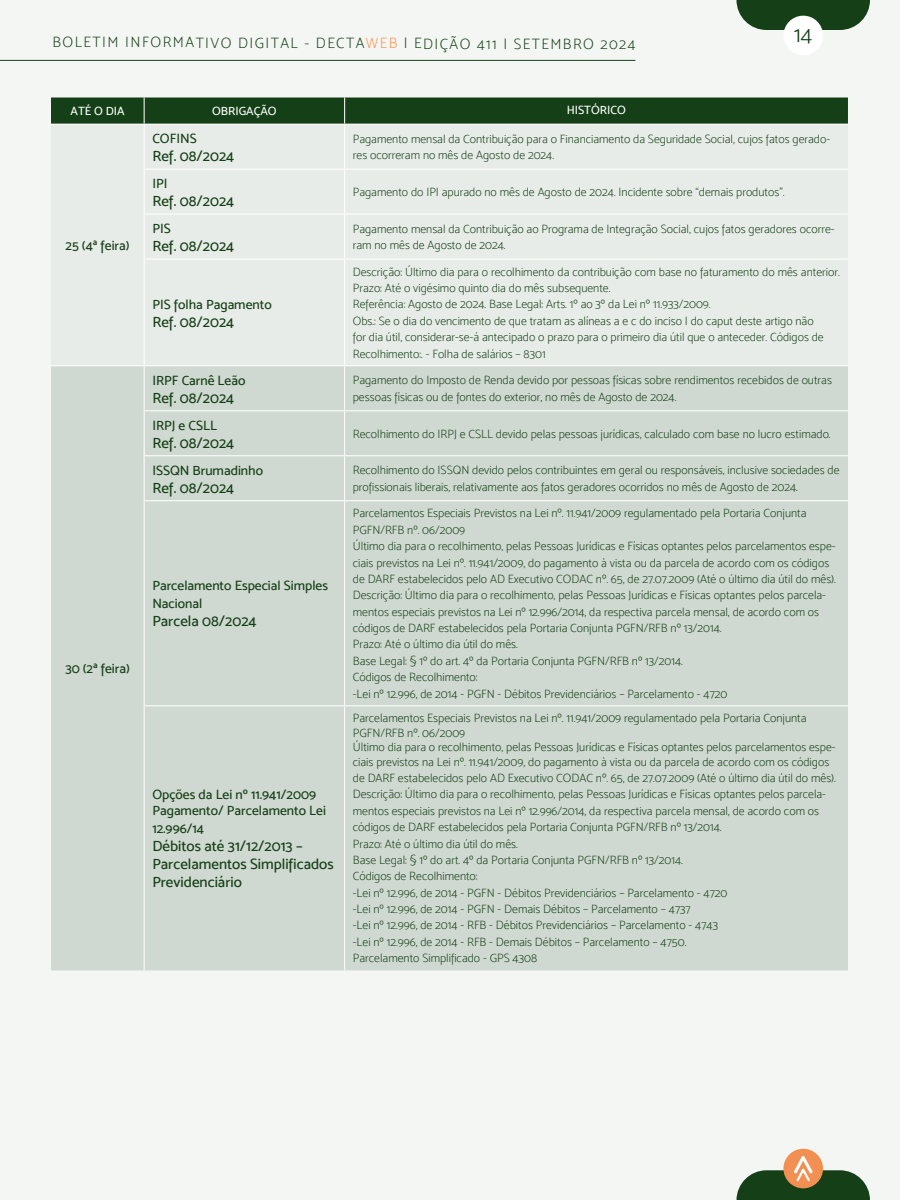
<style>
.page{position:relative;width:900px;height:1200px;background:#f4f6f4}
.page>*{position:absolute;margin:0;border:0;box-sizing:border-box;transform-origin:0 0}
.t1{font:22.5px "Mosk Light 300";color:#154017}
.t2{font:15px/18px "Mosk Medium 500";color:#154017}
.t3{font:15px "Mosk Extra Light 200";letter-spacing:.095em;color:#154017}
.t4{font:13.5px/18px "Mosk Medium 500";color:#154017}
.t5{font:12px/16.4px "Mosk Extra Light 200";color:#154017}
.t6{font:12px "Mosk Medium 500";color:#fff}
.s1{color:#ff914d}
</style>
<div class="page">
<svg style="left:736px;top:0;width:134px;height:30px;background:#2e5430"></svg>
<div style="left:783px;top:16px;width:40px;height:39px;background:#fff;border-radius:50%"></div>
<div style="left:783px;top:1149px;width:40px;height:39px;background:#f28f53;border-radius:50%"></div>
<svg style="left:736px;top:1156px;width:134px;height:44px"></svg>
<hr style="left:0;top:60px;width:635px;height:1px;background:#154017">
<div style="left:51px;top:125px;width:797px;height:240px;background:#e8ece8"></div>
<div style="left:51px;top:366px;width:797px;height:604px;background:#d0d9d1"></div>
<svg style="left:51px;top:97px;width:797px;height:27px;background:#1c461e"></svg>
<hr style="left:51px;top:124px;width:93px;height:1px;background:#fff">
<hr style="left:144px;top:124px;width:201px;height:1px;background:#fff">
<hr style="left:144px;top:125px;width:1px;height:44px;background:#fff">
<hr style="left:345px;top:124px;width:503px;height:1px;background:#fff">
<hr style="left:344px;top:125px;width:1px;height:44px;background:#fff">
<hr style="left:144px;top:169px;width:201px;height:1px;background:#fff">
<hr style="left:144px;top:170px;width:1px;height:44px;background:#fff">
<hr style="left:345px;top:169px;width:503px;height:1px;background:#fff">
<hr style="left:344px;top:170px;width:1px;height:44px;background:#fff">
<hr style="left:144px;top:214px;width:201px;height:1px;background:#fff">
<hr style="left:144px;top:215px;width:1px;height:44px;background:#fff">
<hr style="left:345px;top:214px;width:503px;height:1px;background:#fff">
<hr style="left:344px;top:215px;width:1px;height:44px;background:#fff">
<hr style="left:144px;top:259px;width:201px;height:1px;background:#fff">
<hr style="left:144px;top:260px;width:1px;height:105px;background:#fff">
<hr style="left:345px;top:259px;width:503px;height:1px;background:#fff">
<hr style="left:344px;top:260px;width:1px;height:105px;background:#fff">
<hr style="left:51px;top:365px;width:93px;height:1px;background:#fff">
<hr style="left:144px;top:365px;width:201px;height:1px;background:#fff">
<hr style="left:144px;top:366px;width:1px;height:44px;background:#fff">
<hr style="left:345px;top:365px;width:503px;height:1px;background:#fff">
<hr style="left:344px;top:366px;width:1px;height:44px;background:#fff">
<hr style="left:144px;top:410px;width:201px;height:1px;background:#fff">
<hr style="left:144px;top:411px;width:1px;height:44px;background:#fff">
<hr style="left:345px;top:410px;width:503px;height:1px;background:#fff">
<hr style="left:344px;top:411px;width:1px;height:44px;background:#fff">
<hr style="left:144px;top:455px;width:201px;height:1px;background:#fff">
<hr style="left:144px;top:456px;width:1px;height:44px;background:#fff">
<hr style="left:345px;top:455px;width:503px;height:1px;background:#fff">
<hr style="left:344px;top:456px;width:1px;height:44px;background:#fff">
<hr style="left:144px;top:500px;width:201px;height:1px;background:#fff">
<hr style="left:144px;top:501px;width:1px;height:204px;background:#fff">
<hr style="left:345px;top:500px;width:503px;height:1px;background:#fff">
<hr style="left:344px;top:501px;width:1px;height:204px;background:#fff">
<hr style="left:144px;top:706px;width:1px;height:264px;background:#fff">
<hr style="left:344px;top:706px;width:1px;height:264px;background:#fff">
<hr style="left:144px;top:705px;width:201px;height:1px;background:#fff">
<hr style="left:345px;top:705px;width:503px;height:1px;background:#fff">
<p class="t3" style="left:52px;top:34px;width:585px">BOLETIM INFORMATIVO DIGITAL - DECTA<span class="s1">WEB</span> | EDIÇÃO 411 | SETEMBRO 2024</p>
<h1 class="t1" style="left:794px;top:21px;width:20px">14</h1>
<p class="t6" style="left:71px;top:104px;width:56px">ATÉ O DIA</p>
<p class="t6" style="left:212px;top:104px;width:66px">OBRIGAÇÃO</p>
<p class="t6" style="left:567px;top:103px;width:61px">HISTÓRICO</p>
<p class="t4" style="left:66px;top:236px;width:66px">25 (4ª feira)</p>
<p class="t4" style="left:65px;top:659px;width:66px">30 (2ª feira)</p>
<p class="t4" style="left:152px;top:129px;width:46px">COFINS</p>
<p class="t2" style="left:152px;top:147px;width:84px">Ref. 08/2024</p>
<p class="t4" style="left:152px;top:174px;width:17px">IPI</p>
<p class="t2" style="left:152px;top:192px;width:84px">Ref. 08/2024</p>
<p class="t4" style="left:152px;top:219px;width:20px">PIS</p>
<p class="t2" style="left:152px;top:237px;width:84px">Ref. 08/2024</p>
<p class="t4" style="left:152px;top:295px;width:121px">PIS folha Pagamento</p>
<p class="t2" style="left:152px;top:313px;width:84px">Ref. 08/2024</p>
<p class="t4" style="left:152px;top:371px;width:95px">IRPF Carnê Leão</p>
<p class="t2" style="left:152px;top:388px;width:84px">Ref. 08/2024</p>
<p class="t4" style="left:152px;top:416px;width:66px">IRPJ e CSLL</p>
<p class="t2" style="left:152px;top:433px;width:84px">Ref. 08/2024</p>
<p class="t4" style="left:152px;top:461px;width:112px">ISSQN Brumadinho</p>
<p class="t2" style="left:152px;top:478px;width:84px">Ref. 08/2024</p>
<p class="t4" style="left:152px;top:576px;width:177px">Parcelamento Especial Simples<br>Nacional</p>
<p class="t2" style="left:152px;top:612px;width:106px">Parcela 08/2024</p>
<p class="t4" style="left:152px;top:786px;width:175px;line-height:16.2px">Opções da Lei nº 11.941/2009<br>Pagamento/ Parcelamento Lei</p>
<p class="t4" style="left:152px;top:819px;width:53px">12.996/14</p>
<p class="t2" style="left:152px;top:837px;width:183px">Débitos até 31/12/2013 –<br>Parcelamentos Simplificados<br>Previdenciário</p>
<p class="t5" style="left:353px;top:130px;width:479px">Pagamento mensal da Contribuição para o Financiamento da Seguridade Social, cujos fatos gerado&shy;res ocorreram no mês de Agosto de 2024.</p>
<p class="t5" style="left:353px;top:184px;width:433px">Pagamento do IPI apurado no mês de Agosto de 2024. Incidente sobre “demais produtos”.</p>
<p class="t5" style="left:353px;top:220px;width:483px">Pagamento mensal da Contribuição ao Programa de Integração Social, cujos fatos geradores ocorre&shy;ram no mês de Agosto de 2024.</p>
<p class="t5" style="left:353px;top:263px;width:489px">Descrição: Último dia para o recolhimento da contribuição com base no faturamento do mês anterior.<br>Prazo: Até o vigésimo quinto dia do mês subsequente.<br>Referência: Agosto de 2024. Base Legal: Arts. 1º ao 3º da Lei nº 11.933/2009.<br>Obs.: Se o dia do vencimento de que tratam as alíneas a e c do inciso I do caput deste artigo não<br>for dia útil, considerar-se-á antecipado o prazo para o primeiro dia útil que o anteceder. Códigos de Recolhimento:. - Folha de salários – 8301</p>
<p class="t5" style="left:353px;top:372px;width:481px">Pagamento do Imposto de Renda devido por pessoas físicas sobre rendimentos recebidos de outras pessoas físicas ou de fontes do exterior, no mês de Agosto de 2024.</p>
<p class="t5" style="left:353px;top:425px;width:479px">Recolhimento do IRPJ e CSLL devido pelas pessoas jurídicas, calculado com base no lucro estimado.</p>
<p class="t5" style="left:353px;top:462px;width:488px">Recolhimento do ISSQN devido pelos contribuintes em geral ou responsáveis, inclusive sociedades de profissionais liberais, relativamente aos fatos geradores ocorridos no mês de Agosto de 2024.</p>
<p class="t5" style="left:353px;top:505px;width:485px">Parcelamentos Especiais Previstos na Lei nº. 11.941/2009 regulamentado pela Portaria Conjunta PGFN/RFB nº. 06/2009<br>Último dia para o recolhimento, pelas Pessoas Jurídicas e Físicas optantes pelos parcelamentos espe&shy;ciais previstos na Lei nº. 11.941/2009, do pagamento à vista ou da parcela de acordo com os códigos de DARF estabelecidos pelo AD Executivo CODAC nº. 65, de 27.07.2009 (Até o último dia útil do mês).<br>Descrição: Último dia para o recolhimento, pelas Pessoas Jurídicas e Físicas optantes pelos parcela&shy;mentos especiais previstos na Lei nº 12.996/2014, da respectiva parcela mensal, de acordo com os códigos de DARF estabelecidos pela Portaria Conjunta PGFN/RFB nº 13/2014.<br>Prazo: Até o último dia útil do mês.<br>Base Legal: § 1º do art. 4º da Portaria Conjunta PGFN/RFB nº 13/2014.<br>Códigos de Recolhimento:<br>-Lei nº 12.996, de 2014 - PGFN - Débitos Previdenciários – Parcelamento - 4720</p>
<p class="t5" style="left:353px;top:711px;width:484px;line-height:14.4px">Parcelamentos Especiais Previstos na Lei nº. 11.941/2009 regulamentado pela Portaria Conjunta PGFN/RFB nº. 06/2009<br>Último dia para o recolhimento, pelas Pessoas Jurídicas e Físicas optantes pelos parcelamentos espe&shy;ciais previstos na Lei nº. 11.941/2009, do pagamento à vista ou da parcela de acordo com os códigos</p>
<p class="t5" style="left:353px;top:770px;width:485px">de DARF estabelecidos pelo AD Executivo CODAC nº. 65, de 27.07.2009 (Até o último dia útil do mês).<br>Descrição: Último dia para o recolhimento, pelas Pessoas Jurídicas e Físicas optantes pelos parcela&shy;mentos especiais previstos na Lei nº 12.996/2014, da respectiva parcela mensal, de acordo com os códigos de DARF estabelecidos pela Portaria Conjunta PGFN/RFB nº 13/2014.<br>Prazo: Até o último dia útil do mês.<br>Base Legal: § 1º do art. 4º da Portaria Conjunta PGFN/RFB nº 13/2014.<br>Códigos de Recolhimento:<br>-Lei nº 12.996, de 2014 - PGFN - Débitos Previdenciários – Parcelamento - 4720<br>-Lei nº 12.996, de 2014 - PGFN - Demais Débitos – Parcelamento – 4737<br>-Lei nº 12.996, de 2014 - RFB - Débitos Previdenciários – Parcelamento - 4743<br>-Lei nº 12.996, de 2014 - RFB - Demais Débitos – Parcelamento – 4750.<br>Parcelamento Simplificado - GPS 4308</p>
</div>
